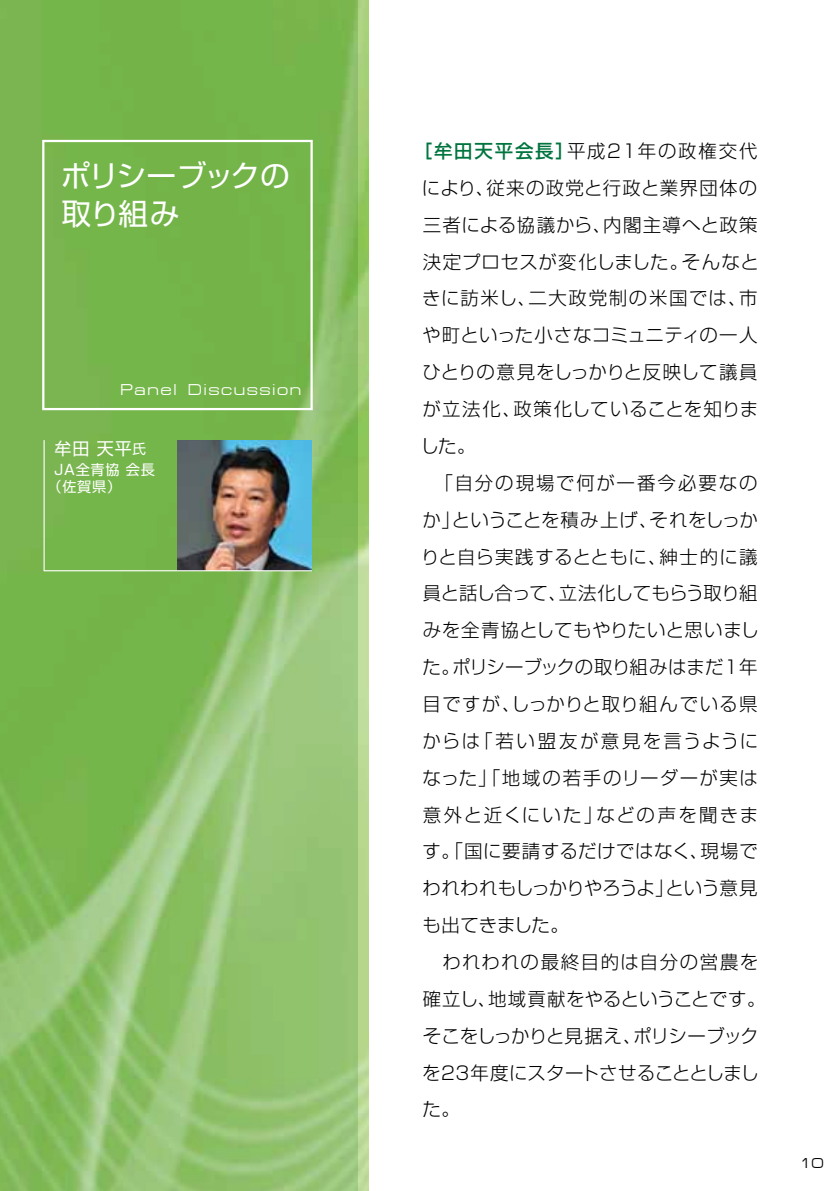
<style>
.page{position:relative;width:840px;height:1191px;background:#fff}
.page>*{position:absolute;margin:0;border:0;box-sizing:border-box;transform-origin:0 0}
.t1{font:29.8px/38.2px "Shin Go Pro";letter-spacing:-.045em;color:#fff}
.t2{font:300 18.4px/36.8px "Shin Go Pro";letter-spacing:.035em;color:#000}
.t3{font:17px "Shin Go Pro";color:#fff}
.t4{font:15.6px "Minima Expanded S Si Expanded";letter-spacing:.1em;color:#fff}
.t5{font:14.2px/17px "Shin Go Pro";letter-spacing:.05em;color:#fff}
.t6{font:14.2px "Minima Expanded S Si Expanded";color:#000}
.s1{font-size:13.6px}
.s2{font-weight:500;color:#00743f}
</style>
<div class="page">
<img style="left:357px;top:0;width:12px;height:1191px">
<svg style="left:0;top:0;width:357px;height:1191px;background:#87bd62"></svg>
<svg style="left:42px;top:140px;width:270px;height:270px;background:#7eb956"></svg>
<img style="left:43px;top:439px;width:270px;height:133px">
<h1 class="t1" style="left:61px;top:153px;width:230px">ポリシーブックの取り組み</h1>
<p class="t4" style="left:120px;top:381px;width:182px">Panel Discussion</p>
<p class="t3" style="left:55px;top:434px;width:93px">牟田 天平<span class="s1">氏</span></p>
<p class="t5" style="left:47px;top:459px;width:109px;text-indent:7px">JA全青協 会長（佐賀県）</p>
<p class="t2" style="left:420px;top:130px;width:346px;text-indent:-7px"><span class="s2">［牟田天平会長］</span>平成２１年の政権交代により、従来の政党と行政と業界団体の三者による協議から、内閣主導へと政策決定プロセスが変化しました。そんなときに訪米し、二大政党制の米国では、市や町といった小さなコミュニティの一人ひとりの意見をしっかりと反映して議員が立法化、政策化していることを知りました。<br>　「自分の現場で何が一番今必要なのか」ということを積み上げ、それをしっかりと自ら実践するとともに、紳士的に議員と話し合って、立法化してもらう取り組みを全青協としてもやりたいと思いました。ポリシーブックの取り組みはまだ1年目ですが、しっかりと取り組んでいる県からは「若い盟友が意見を言うようになった」「地域の若手のリーダーが実は意外と近くにいた」などの声を聞きます。「国に要請するだけではなく、現場でわれわれもしっかりやろうよ」という意見も出てきました。<br>　われわれの最終目的は自分の営農を確立し、地域貢献をやるということです。そこをしっかりと見据え、ポリシーブックを２３年度にスタートさせることとしました。</p>
<p class="t6" style="left:799px;top:1155px;width:26px">10</p>
</div>
